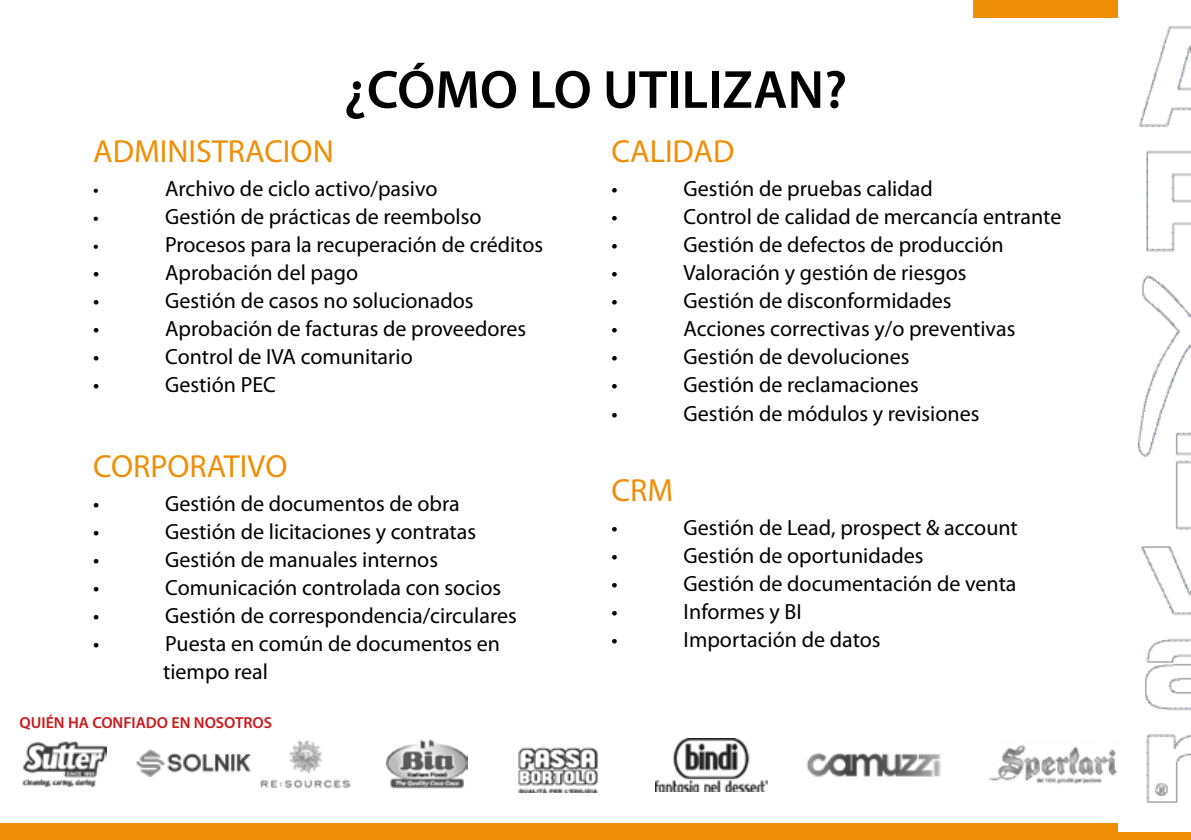
<style>
.page{position:relative;width:1191px;height:840px;background:#fff}
.page>*{position:absolute;margin:0;border:0;box-sizing:border-box;transform-origin:0 0}
.t1{font:600 54px "Myriad Pro";color:#000}
.t2{font:32px "Myriad Pro";color:#ee8f07}
.t3{font:22px/28px "Myriad Pro";color:#000}
.t4{font:20px "Myriad Pro";color:#000}
.t5{font:600 16px "Myriad Pro";color:#cd171a}
</style>
<div class="page">
<div style="left:972px;top:0;width:219px;height:17px;background:#ee8f07"></div>
<div style="left:0;top:822px;width:1191px;height:17px;background:#ee8f07"></div>
<img style="left:1119px;top:0;width:72px;height:831px">
<img style="left:260px;top:740px;width:91px;height:47px">
<img style="left:989px;top:740px;width:131px;height:46px">
<img style="left:655px;top:738px;width:112px;height:53px">
<img style="left:806px;top:753px;width:135px;height:24px">
<img style="left:518px;top:747px;width:80px;height:45px">
<img style="left:386px;top:739px;width:81px;height:50px">
<img style="left:136px;top:749px;width:115px;height:28px">
<img style="left:22px;top:741px;width:85px;height:45px">
<h1 class="t1" style="left:344px;top:55px;width:505px">¿CÓMO LO UTILIZAN?</h1>
<h2 class="t2" style="left:93px;top:132px;width:242px">ADMINISTRACION</h2>
<p class="t4" style="left:93px;top:177px;width:7px">•</p>
<p class="t3" style="left:165px;top:174px;width:274px">Archivo de ciclo activo/pasivo</p>
<p class="t4" style="left:93px;top:205px;width:7px">•</p>
<p class="t3" style="left:165px;top:202px;width:318px">Gestión de prácticas de reembolso</p>
<p class="t4" style="left:93px;top:233px;width:7px">•</p>
<p class="t3" style="left:165px;top:230px;width:379px">Procesos para la recuperación de créditos</p>
<p class="t3" style="left:93px;top:258px;width:8px">•</p>
<p class="t3" style="left:165px;top:258px;width:194px">Aprobación del pago</p>
<p class="t3" style="left:93px;top:286px;width:8px">•</p>
<p class="t3" style="left:165px;top:286px;width:310px">Gestión de casos no solucionados</p>
<p class="t3" style="left:93px;top:314px;width:8px">•</p>
<p class="t3" style="left:165px;top:314px;width:362px">Aprobación de facturas de proveedores</p>
<p class="t3" style="left:93px;top:342px;width:8px">•</p>
<p class="t3" style="left:165px;top:342px;width:249px">Control de IVA comunitario</p>
<p class="t3" style="left:93px;top:370px;width:8px">•</p>
<p class="t3" style="left:165px;top:370px;width:112px">Gestión PEC</p>
<h2 class="t2" style="left:93px;top:446px;width:196px">CORPORATIVO</h2>
<p class="t3" style="left:93px;top:488px;width:8px">•</p>
<p class="t3" style="left:165px;top:488px;width:296px">Gestión de documentos de obra</p>
<p class="t3" style="left:93px;top:516px;width:8px">•</p>
<p class="t3" style="left:165px;top:516px;width:312px">Gestión de licitaciones y contratas</p>
<p class="t3" style="left:93px;top:544px;width:8px">•</p>
<p class="t3" style="left:165px;top:544px;width:274px">Gestión de manuales internos</p>
<p class="t3" style="left:93px;top:572px;width:8px">•</p>
<p class="t3" style="left:165px;top:572px;width:337px">Comunicación controlada con socios</p>
<p class="t3" style="left:93px;top:600px;width:8px">•</p>
<p class="t3" style="left:165px;top:600px;width:353px">Gestión de correspondencia/circulares</p>
<p class="t3" style="left:93px;top:628px;width:8px">•</p>
<p class="t3" style="left:163px;top:628px;width:338px">Puesta en común de documentos en tiempo real</p>
<p class="t5" style="left:20px;top:711px;width:254px">QUIÉN HA CONFIADO EN NOSOTROS</p>
<h2 class="t2" style="left:611px;top:132px;width:124px">CALIDAD</h2>
<p class="t3" style="left:611px;top:174px;width:8px">•</p>
<p class="t3" style="left:683px;top:174px;width:251px">Gestión de pruebas calidad</p>
<p class="t3" style="left:611px;top:202px;width:8px">•</p>
<p class="t3" style="left:683px;top:202px;width:379px">Control de calidad de mercancía entrante</p>
<p class="t3" style="left:611px;top:230px;width:8px">•</p>
<p class="t3" style="left:683px;top:230px;width:322px">Gestión de defectos de producción</p>
<p class="t3" style="left:611px;top:258px;width:8px">•</p>
<p class="t3" style="left:683px;top:258px;width:284px">Valoración y gestión de riesgos</p>
<p class="t3" style="left:611px;top:286px;width:8px">•</p>
<p class="t3" style="left:683px;top:286px;width:269px">Gestión de disconformidades</p>
<p class="t3" style="left:611px;top:314px;width:8px">•</p>
<p class="t3" style="left:683px;top:314px;width:333px">Acciones correctivas y/o preventivas</p>
<p class="t3" style="left:611px;top:342px;width:8px">•</p>
<p class="t3" style="left:683px;top:342px;width:227px">Gestión de devoluciones</p>
<p class="t3" style="left:611px;top:370px;width:8px">•</p>
<p class="t3" style="left:683px;top:370px;width:237px">Gestión de reclamaciones</p>
<p class="t3" style="left:611px;top:398px;width:8px">•</p>
<p class="t3" style="left:683px;top:398px;width:297px">Gestión de módulos y revisiones</p>
<h2 class="t2" style="left:611px;top:469px;width:63px">CRM</h2>
<p class="t3" style="left:611px;top:512px;width:8px">•</p>
<p class="t3" style="left:683px;top:512px;width:336px">Gestión de Lead, prospect &amp; account</p>
<p class="t3" style="left:611px;top:540px;width:8px">•</p>
<p class="t3" style="left:683px;top:540px;width:241px">Gestión de oportunidades</p>
<p class="t3" style="left:611px;top:568px;width:8px">•</p>
<p class="t3" style="left:683px;top:568px;width:334px">Gestión de documentación de venta</p>
<p class="t3" style="left:611px;top:596px;width:8px">•</p>
<p class="t3" style="left:683px;top:596px;width:120px">Informes y BI</p>
<p class="t3" style="left:611px;top:624px;width:8px">•</p>
<p class="t3" style="left:683px;top:624px;width:198px">Importación de datos</p>
</div>
